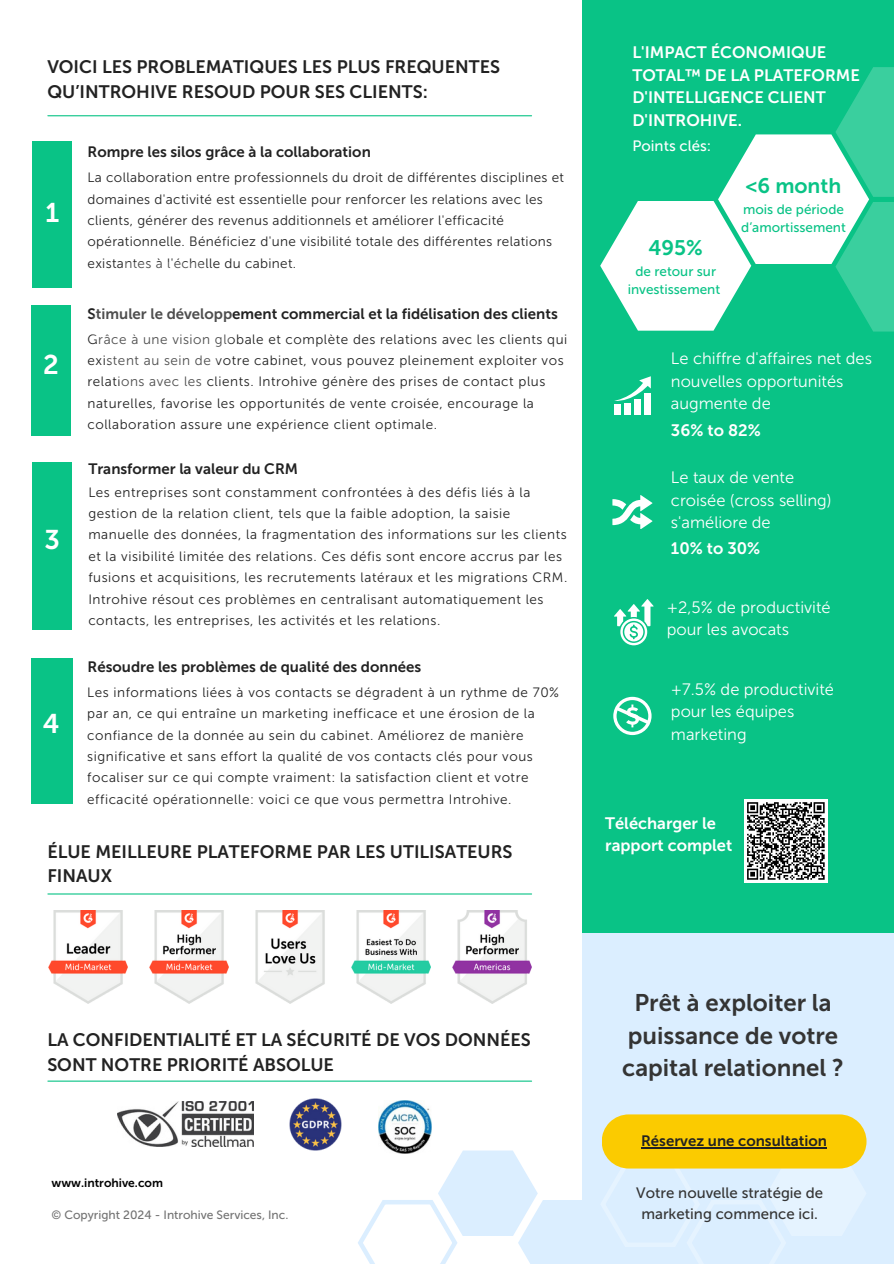
<style>
.page{position:relative;width:894px;height:1264px;background:#fff}
.page>*{position:absolute;margin:0;border:0;box-sizing:border-box;transform-origin:0 0}
.t1{font:27px "Museo Sans 700";color:#fff}
.t2{font:24px/32.7px "Museo Sans 700";color:#343434;text-align:center}
.t3{font:21px "Museo Sans 700";color:#09c386}
.t4{font:18px/24.8px "Museo Sans 700";color:#222}
.t5{font:16.5px/22.5px "Museo Sans 300";color:#fff}
.t6{font:16.5px/22.5px "Museo Sans 700";color:#fff}
.t7{font:15px "Museo Sans 700";color:#222}
.t8{font:15px/20.2px "Museo Sans 500";color:#343434;text-align:center}
.t9{font:15px "Museo Sans 500";color:#fff}
.t10{font:13.5px/21.3px "Museo Sans 300";letter-spacing:.04em;color:#222}
.t11{font:13.5px/18px "Museo Sans 500";color:#09c386;text-align:center}
.t12{font:12px "Museo Sans 500";color:#737373}
.t13{font:12px "Museo Sans 700";color:#000}
</style>
<div class="page">
<hr style="left:48px;top:115px;width:483px;height:1px;background:#09c386">
<div style="left:31px;top:305px;width:40px;height:131px;background:#09c386"></div>
<div style="left:33px;top:463px;width:39px;height:167px;background:#09c386"></div>
<div style="left:31px;top:658px;width:41px;height:146px;background:#09c386"></div>
<div style="left:33px;top:141px;width:39px;height:146px;background:#09c386"></div>
<div style="left:582px;top:0;width:311px;height:933px;background:#09c386"></div>
<svg style="left:600px;top:134px;width:268px;height:197px"></svg>
<svg style="left:835px;top:67px;width:58px;height:130px;fill:#3acf9e"></svg>
<svg style="left:835px;top:202px;width:58px;height:129px;fill:#3acf9e"></svg>
<div style="left:613px;top:404px;width:7px;height:10px;background:#fff"></div>
<div style="left:624px;top:403px;width:6px;height:11px;background:#fff"></div>
<div style="left:634px;top:399px;width:6px;height:15px;background:#fff"></div>
<div style="left:644px;top:393px;width:6px;height:21px;background:#fff"></div>
<svg style="left:614px;top:376px;width:36px;height:26px"></svg>
<svg style="left:612px;top:495px;width:40px;height:34px"></svg>
<svg style="left:614px;top:599px;width:39px;height:46px"></svg>
<svg style="left:613px;top:696px;width:38px;height:39px"></svg>
<div style="left:743px;top:799px;width:84px;height:83px;background:#fff"></div>
<svg style="left:747px;top:802px;width:78px;height:78px"></svg>
<div style="left:582px;top:933px;width:311px;height:330px;background:#dbeeff"></div>
<svg style="left:358px;top:1114px;width:508px;height:149px"></svg>
<hr style="left:641px;top:1147px;width:185px;height:1px;background:#222">
<hr style="left:48px;top:1080px;width:483px;height:1px;background:#09c386">
<img style="left:117px;top:1101px;width:137px;height:45px">
<img style="left:290px;top:1098px;width:51px;height:52px">
<img style="left:378px;top:1100px;width:53px;height:53px">
<hr style="left:48px;top:893px;width:483px;height:1px;background:#09c386">
<img style="left:149px;top:910px;width:79px;height:93px">
<img style="left:48px;top:910px;width:79px;height:93px">
<img style="left:351px;top:910px;width:79px;height:93px">
<img style="left:452px;top:910px;width:79px;height:93px">
<img style="left:255px;top:910px;width:70px;height:93px">
<p class="t4" style="left:47px;top:54px;width:454px">VOICI LES PROBLEMATIQUES LES PLUS FREQUENTES<br>QU’INTROHIVE RESOUD POUR SES CLIENTS:</p>
<h4 class="t1" style="left:45px;top:197px;width:15px">1</h4>
<h3 class="t1" style="left:43px;top:349px;width:17px">2</h3>
<p class="t1" style="left:45px;top:523px;width:17px">3</p>
<p class="t1" style="left:43px;top:707px;width:18px">4</p>
<h5 class="t7" style="left:87px;top:143px;width:285px">Rompre les silos grâce à la collaboration</h5>
<p class="t10" style="left:87px;top:167px;width:478px">La collaboration entre professionnels du droit de différentes disciplines et domaines d'activité est essentielle pour renforcer les relations avec les clients, générer des revenus additionnels et améliorer l'efficacité opérationnelle. Bénéficiez d'une visibilité totale des différentes relations existantes à l'échelle du cabinet.</p>
<p class="t7" style="left:87px;top:304px;width:471px">Stimuler le développement commercial et la fidélisation des clients</p>
<h2 class="t10" style="left:87px;top:328px;width:481px">Grâce à une vision globale et complète des relations avec les clients qui existent au sein de votre cabinet, vous pouvez pleinement exploiter vos relations avec les clients. Introhive génère des prises de contact plus naturelles, favorise les opportunités de vente croisée, encourage la collaboration assure une expérience client optimale.</h2>
<p class="t7" style="left:88px;top:460px;width:211px">Transformer la valeur du CRM</p>
<h2 class="t10" style="left:88px;top:481px;width:480px">Les entreprises sont constamment confrontées à des défis liés à la gestion de la relation client, tels que la faible adoption, la saisie manuelle des données, la fragmentation des informations sur les clients et la visibilité limitée des relations. Ces défis sont encore accrus par les fusions et acquisitions, les recrutements latéraux et les migrations CRM.<br>Introhive résout ces problèmes en centralisant automatiquement les contacts, les entreprises, les activités et les relations.</h2>
<h4 class="t7" style="left:87px;top:657px;width:335px">Résoudre les problèmes de qualité des données</h4>
<h5 class="t10" style="left:87px;top:681px;width:473px">Les informations liées à vos contacts se dégradent à un rythme de 70% par an, ce qui entraîne un marketing inefficace et une érosion de la confiance de la donnée au sein du cabinet. Améliorez de manière significative et sans effort la qualité de vos contacts clés pour vous focaliser sur ce qui compte vraiment: la satisfaction client et votre efficacité opérationnelle: voici ce que vous permettra Introhive.</h5>
<h3 class="t4" style="left:47px;top:839px;width:466px">ÉLUE MEILLEURE PLATEFORME PAR LES UTILISATEURS<br>FINAUX</h3>
<h5 class="t6" style="left:632px;top:41px;width:229px">L'IMPACT ÉCONOMIQUE<br>TOTAL™ DE LA PLATEFORME<br>D'INTELLIGENCE CLIENT<br>D'INTROHIVE.</h5>
<h4 class="t9" style="left:632px;top:136px;width:80px">Points clés:</h4>
<h3 class="t3" style="left:745px;top:173px;width:97px">&lt;6 month</h3>
<p class="t3" style="left:648px;top:235px;width:56px">495%</p>
<p class="t11" style="left:627px;top:262px;width:94px">de retour sur investissement</p>
<p class="t11" style="left:741px;top:200px;width:106px;text-align:left">mois de période d’amortissement</p>
<h6 class="t5" style="left:670px;top:347px;width:202px">Le chiffre d'affaires net des nouvelles opportunités augmente de</h6>
<h6 class="t6" style="left:670px;top:419px;width:91px">36% to 82%</h6>
<p class="t5" style="left:670px;top:466px;width:162px">Le taux de vente croisée (cross selling) s'améliore de</p>
<p class="t6" style="left:670px;top:537px;width:91px">10% to 30%</p>
<p class="t5" style="left:666px;top:596px;width:165px">+2,5% de productivité pour les avocats</p>
<h6 class="t5" style="left:670px;top:677px;width:165px">+7.5% de productivité pour les équipes marketing</h6>
<p class="t6" style="left:605px;top:811px;width:128px">Télécharger le rapport complet</p>
<p class="t4" style="left:47px;top:1027px;width:485px">LA CONFIDENTIALITÉ ET LA SÉCURITÉ DE VOS DONNÉES<br>SONT NOTRE PRIORITÉ ABSOLUE</p>
<h5 class="t13" style="left:51px;top:1175px;width:113px">www.introhive.com</h5>
<p class="t12" style="left:51px;top:1207px;width:238px">© Copyright 2024 - Introhive Services, Inc.</p>
<p class="t2" style="left:622px;top:986px;width:223px">Prêt à exploiter la puissance de votre capital relationnel ?</p>
<p class="t7" style="left:641px;top:1131px;width:187px">Réservez une consultation</p>
<p class="t8" style="left:636px;top:1183px;width:188px">Votre nouvelle stratégie de marketing commence ici.</p>
</div>
